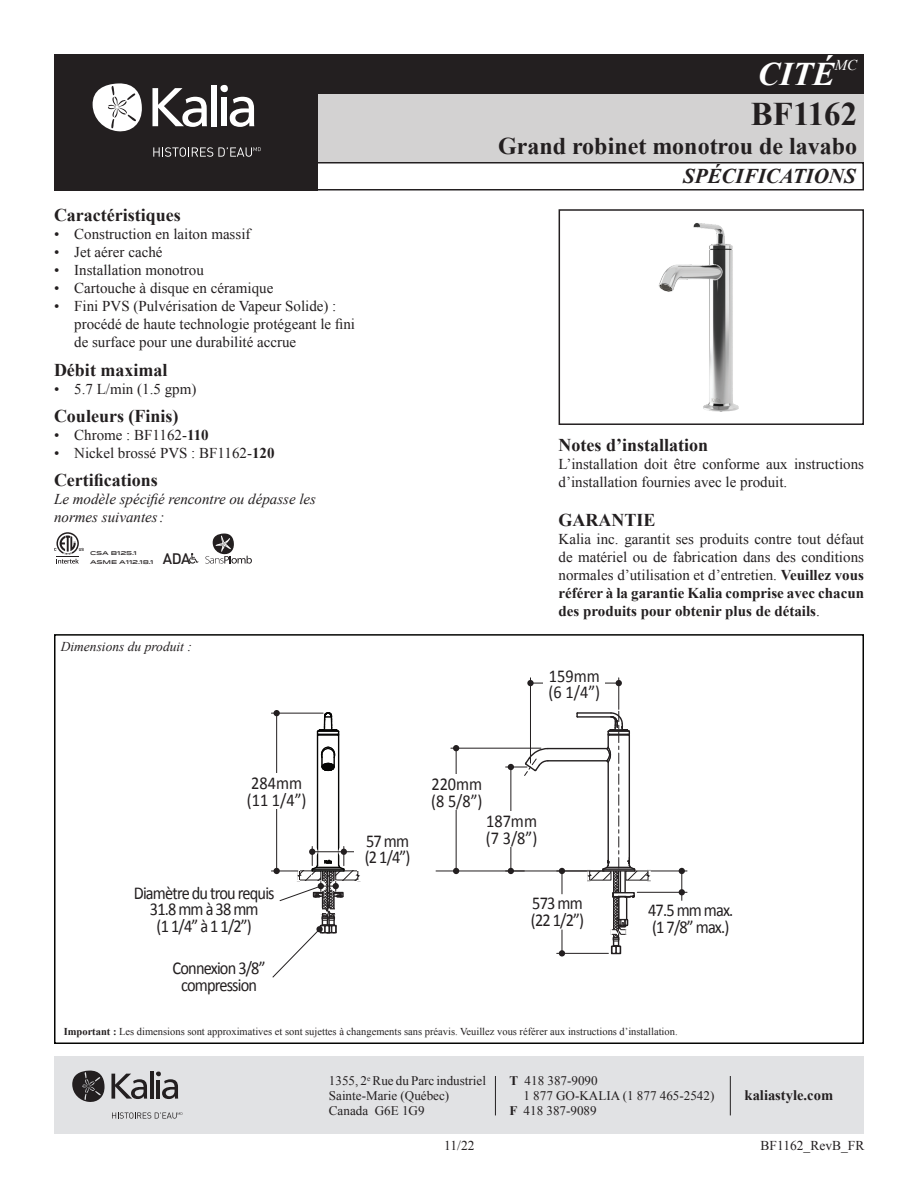
<style>
.page{position:relative;width:918px;height:1188px;background:#fff}
.page>*{position:absolute;margin:0;border:0;box-sizing:border-box;transform-origin:0 0}
.t1{font:700 33px "Times New Roman";color:#231f20}
.t2{font:italic 700 33px "Times New Roman";color:#fff}
.t3{font:700 24px "Times New Roman";color:#231f20}
.t4{font:italic 700 21px "Times New Roman";color:#231f20}
.t5{font:18.15px/16.8px "Calibri";letter-spacing:-.05em;color:#231f20;scale:.9 1}
.t6{font:700 18px "Times New Roman";color:#231f20}
.t7{font:15px/18px "Times New Roman";color:#231f20}
.t8{font:italic 15px/18px "Times New Roman";color:#231f20}
.t9{font:500 15px "DINOT";color:#231f20}
.t10{font:italic 15px "Times New Roman";color:#fff}
.t11{font:700 14.55px "Times New Roman";color:#231f20}
.t12{font:italic 13.5px "Times New Roman";color:#231f20}
.t13{font:13.5px "Times New Roman";color:#231f20}
.t14{font:13.05px/15px "Times New Roman";color:#231f20}
.t15{font:10.5px "Times New Roman";color:#231f20}
.t16{font:500 5.4px/8.6px "Idlewild";letter-spacing:-.025em;color:#231f20}
.s1{font-weight:700}
</style>
<div class="page">
<div style="left:240px;top:54px;width:624px;height:40px;background:#231f20"></div>
<div style="left:240px;top:94px;width:624px;height:68px;background:#d3d2d2"></div>
<div style="left:240px;top:162px;width:624px;height:28px;border:2px solid #231f20"></div>
<svg style="left:205px;top:533px;width:47px;height:31px"></svg>
<svg style="left:54px;top:532px;width:30px;height:32px"></svg>
<svg style="left:189px;top:553px;width:10px;height:11px"></svg>
<div style="left:54px;top:54px;width:263px;height:136px;background:#231f20"></div>
<svg style="left:92px;top:83px;width:50px;height:49px"></svg>
<div style="left:211px;top:85px;width:6px;height:41px;background:#fff"></div>
<div style="left:222px;top:97px;width:5px;height:29px;background:#fff"></div>
<div style="left:220px;top:85px;width:8px;height:7px;background:#fff;border-radius:50%"></div>
<svg style="left:152px;top:88px;width:55px;height:39px"></svg>
<svg style="left:230px;top:97px;width:24px;height:30px"></svg>
<svg style="left:153px;top:147px;width:108px;height:10px"></svg>
<div style="left:54px;top:1056px;width:810px;height:78px;background:#e1e2e4"></div>
<hr style="left:730px;top:1076px;width:1px;height:39px;background:#231f20">
<hr style="left:495px;top:1076px;width:1px;height:39px;background:#231f20">
<svg style="left:72px;top:1070px;width:33px;height:32px"></svg>
<hr style="left:150px;top:1072px;width:4px;height:27px;background:#231f20">
<svg style="left:111px;top:1074px;width:36px;height:25px"></svg>
<svg style="left:156px;top:1071px;width:22px;height:28px"></svg>
<svg style="left:112px;top:1112px;width:70px;height:7px"></svg>
<img style="left:658px;top:223px;width:81px;height:189px">
<div style="left:559px;top:209px;width:305px;height:216px;border:2px solid #231f20"></div>
<svg style="left:356px;top:870px;width:4px;height:11px"></svg>
<div style="left:559px;top:950px;width:6px;height:7px;background:#231f20;border-radius:50%"></div>
<svg style="left:506px;top:711px;width:182px;height:244px"></svg>
<hr style="left:506px;top:871px;width:81px;height:1px;background:#231f20">
<div style="left:482px;top:812px;width:59px;height:35px;background:#fff"></div>
<hr style="left:451px;top:748px;width:90px;height:1px;background:#231f20">
<hr style="left:456px;top:748px;width:1px;height:123px;background:#231f20">
<svg style="left:453px;top:868px;width:6px;height:6px"></svg>
<svg style="left:453px;top:745px;width:6px;height:6px"></svg>
<hr style="left:436px;top:871px;width:88px;height:1px;background:#231f20">
<div style="left:426px;top:775px;width:61px;height:35px;background:#fff"></div>
<hr style="left:618px;top:678px;width:1px;height:31px;background:#231f20">
<hr style="left:530px;top:683px;width:89px;height:1px;background:#231f20">
<div style="left:527px;top:680px;width:7px;height:6px;background:#231f20;border-radius:50%"></div>
<svg style="left:616px;top:680px;width:6px;height:6px"></svg>
<hr style="left:530px;top:678px;width:1px;height:85px;background:#231f20">
<div style="left:544px;top:666px;width:61px;height:36px;background:#fff"></div>
<hr style="left:344px;top:851px;width:34px;height:1px;background:#231f20">
<div style="left:355px;top:831px;width:66px;height:36px;background:#fff"></div>
<svg style="left:271px;top:710px;width:76px;height:268px"></svg>
<div style="left:54px;top:634px;width:810px;height:410px;border:2px solid #040503"></div>
<p class="t6" style="left:54px;top:203px;width:128px">Caractéristiques</p>
<p class="t7" style="left:54px;top:225px;width:198px">• Construction en laiton massif</p>
<p class="t7" style="left:54px;top:243px;width:110px">• Jet aérer caché</p>
<p class="t7" style="left:54px;top:261px;width:151px">• Installation monotrou</p>
<p class="t7" style="left:54px;top:279px;width:221px">• Cartouche à disque en céramique</p>
<p class="t7" style="left:74px;top:297px;width:282px;text-indent:-20px">• Fini PVS (Pulvérisation de Vapeur Solide) : procédé de haute technologie protégeant le fini de surface pour une durabilité accrue</p>
<p class="t6" style="left:54px;top:357px;width:115px">Débit maximal</p>
<p class="t7" style="left:54px;top:380px;width:144px">• 5.7 L/min (1.5 gpm)</p>
<p class="t6" style="left:54px;top:404px;width:126px">Couleurs (Finis)</p>
<p class="t7" style="left:54px;top:426px;width:156px">• Chrome : BF1162-<span class="s1">110</span></p>
<p class="t7" style="left:54px;top:444px;width:222px">• Nickel brossé PVS : BF1162-<span class="s1">120</span></p>
<p class="t6" style="left:54px;top:468px;width:105px">Certifications</p>
<p class="t8" style="left:54px;top:490px;width:264px">Le modèle spécifié rencontre ou dépasse les normes suivantes:</p>
<p class="t16" style="left:90px;top:548px;width:65px">CSA B125.1<br>ASME A112.18.1</p>
<p class="t9" style="left:163px;top:548px;width:29px">ADA</p>
<p class="t12" style="left:61px;top:637px;width:133px">Dimensions du produit :</p>
<h1 class="t2" style="left:758px;top:51px;width:79px">CITÉ</h1>
<p class="t10" style="left:835px;top:55px;width:24px">MC</p>
<h1 class="t1" style="left:751px;top:91px;width:108px">BF1162</h1>
<h2 class="t3" style="left:498px;top:129px;width:361px">Grand robinet monotrou de lavabo</h2>
<h3 class="t4" style="left:683px;top:162px;width:174px">SPÉCIFICATIONS</h3>
<p class="t6" style="left:559px;top:432px;width:151px">Notes d’installation</p>
<p class="t7" style="left:559px;top:454px;width:307px">L’installation doit être conforme aux instructions d’installation fournies avec le produit.</p>
<p class="t6" style="left:559px;top:508px;width:99px">GARANTIE</p>
<p class="t7" style="left:559px;top:530px;width:307px;text-align:justify">Kalia inc. garantit ses produits contre tout défaut de matériel ou de fabrication dans des conditions normales d’utilisation et d’entretien. <span class="s1">Veuillez vous référer à la garantie Kalia comprise avec chacun des produits pour obtenir plus de détails</span>.</p>
<p class="t5" style="left:549px;top:667px;width:59px">159mm (6 1/4”)</p>
<p class="t5" style="left:247px;top:774px;width:68px">284mm (11 1/4”)</p>
<p class="t5" style="left:134px;top:884px;width:158px;text-align:center">Diamètre du trou requis<br>31.8 mm à 38 mm<br>(1 1/4” à 1 1/2”)</p>
<p class="t5" style="left:173px;top:960px;width:105px;text-align:center">Connexion 3/8” compression</p>
<p class="t5" style="left:365px;top:832px;width:52px">57 mm (2 1/4”)</p>
<p class="t5" style="left:431px;top:776px;width:59px">220mm (8 5/8”)</p>
<p class="t5" style="left:486px;top:813px;width:59px">187mm (7 3/8”)</p>
<p class="t5" style="left:531px;top:895px;width:61px">573 mm (22 1/2”)</p>
<p class="t5" style="left:648px;top:902px;width:96px">47.5 mm max. (1 7/8” max.)</p>
<p class="t15" style="left:64px;top:1024px;width:615px"><span class="s1">Important :</span> Les dimensions sont approximatives et sont sujettes à changements sans préavis. Veuillez vous référer aux instructions d’installation.</p>
<p class="t14" style="left:329px;top:1073px;width:159px">1355, 2<sup>e</sup> Rue du Parc industriel<br>Sainte-Marie (Québec)<br>Canada G6E 1G9</p>
<p class="t14" style="left:510px;top:1073px;width:90px"><span class="s1">T</span> 418 387-9090</p>
<p class="t14" style="left:523px;top:1088px;width:192px">1 877 GO-KALIA (1 877 465-2542)</p>
<p class="t14" style="left:510px;top:1103px;width:89px"><span class="s1">F</span> 418 387-9089</p>
<p class="t11" style="left:745px;top:1085px;width:90px">kaliastyle.com</p>
<p class="t13" style="left:444px;top:1137px;width:32px">11/22</p>
<p class="t13" style="left:761px;top:1137px;width:105px">BF1162_RevB_FR</p>
</div>
